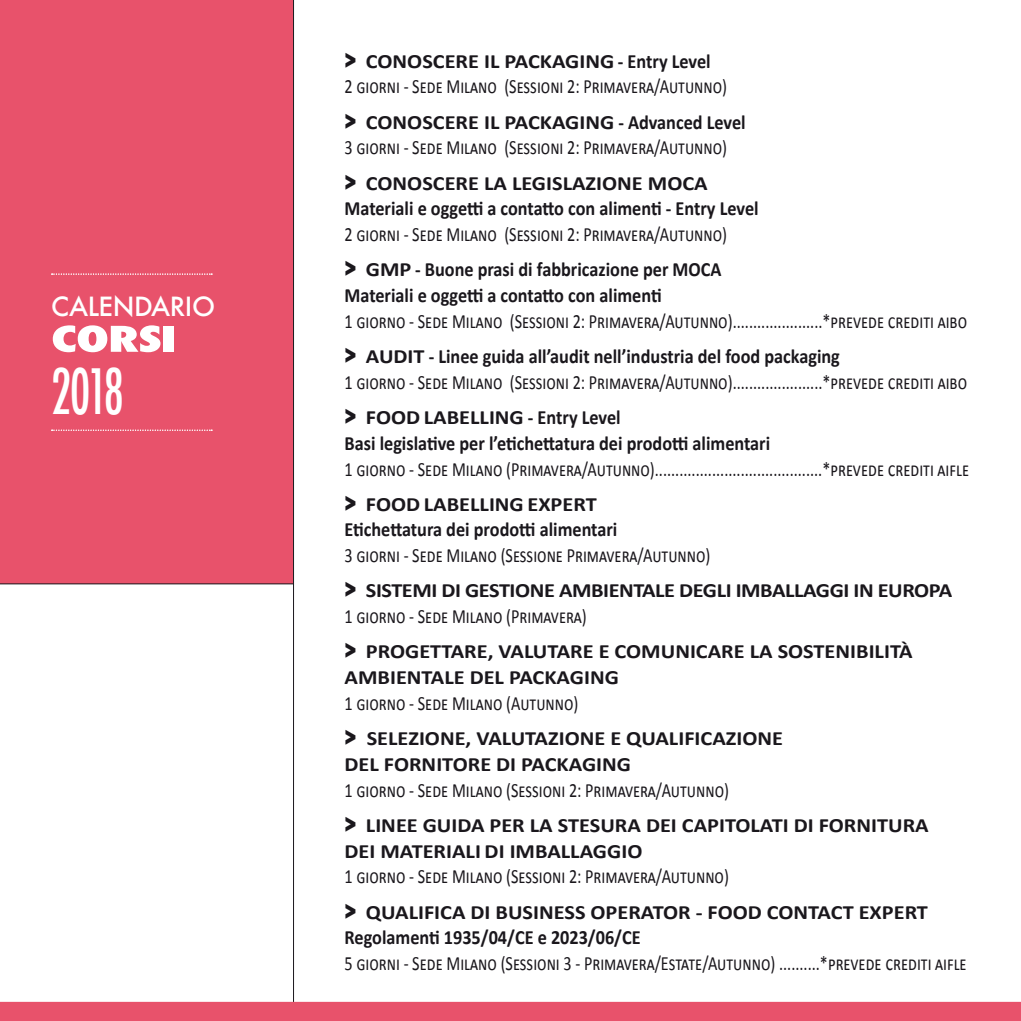
<style>
.page{position:relative;width:1021px;height:1021px;background:#fff}
.page>*{position:absolute;margin:0;border:0;box-sizing:border-box;transform-origin:0 0}
.t1{font:500 condensed 60.98px "Futura";color:#fff;scale:.8 1}
.t2{font:800 condensed 34.43px "Futura";letter-spacing:-.02em;color:#fff;scale:1.5 1}
.t3{font:500 25.88px "Futura";letter-spacing:-.02em;color:#fff}
.t4{font:20.25px "Calibri";color:#1a171c;scale:.8 1}
.t5{font:700 20.25px "Calibri";color:#1a171c;scale:1.1 1}
.t6{font:700 20.25px "Calibri";color:#1a171c;scale:.9 1}
.t7{font:700 20.25px "Calibri";letter-spacing:-.02em;color:#1a171c;scale:1.1 1}
.s1{font-family:"Futura";font-weight:800;font-stretch:condensed}
</style>
<div class="page">
<div style="left:0;top:0;width:293px;height:584px;background:#e8526b"></div>
<hr style="left:0;top:583px;width:293px;height:1px;background:#1a171c">
<hr style="left:293px;top:0;width:1px;height:1020px;background:#1a171c">
<svg style="left:52px;top:273px;width:160px;height:2px"></svg>
<svg style="left:52px;top:429px;width:160px;height:2px"></svg>
<div style="left:1px;top:1002px;width:1018px;height:17px;background:#e8526b"></div>
<div style="left:0;top:1001px;width:1020px;height:19px;border:2px solid #e8526b"></div>
<p class="t3" style="left:51px;top:288px;width:166px">CALENDARIO</p>
<p class="t2" style="left:51px;top:315px;width:85px">CORSI</p>
<p class="t1" style="left:51px;top:352px;width:93px">2018</p>
<p class="t5" style="left:344px;top:48px;width:334px"><span class="s1">&gt;</span> CONOSCERE IL PACKAGING - Entry Level</p>
<p class="t4" style="left:344px;top:74px;width:479px">2 giorni - Sede Milano (Sessioni 2: Primavera/Autunno)</p>
<p class="t5" style="left:344px;top:109px;width:366px"><span class="s1">&gt;</span> CONOSCERE IL PACKAGING - Advanced Level</p>
<p class="t4" style="left:344px;top:135px;width:479px">3 giorni - Sede Milano (Sessioni 2: Primavera/Autunno)</p>
<p class="t5" style="left:344px;top:170px;width:331px"><span class="s1">&gt;</span> CONOSCERE LA LEGISLAZIONE MOCA</p>
<p class="t6" style="left:344px;top:196px;width:461px">Materiali e oggetti a contatto con alimenti - Entry Level</p>
<p class="t4" style="left:344px;top:221px;width:479px">2 giorni - Sede Milano (Sessioni 2: Primavera/Autunno)</p>
<p class="t5" style="left:344px;top:257px;width:344px"><span class="s1">&gt;</span> GMP - Buone prasi di fabbricazione per MOCA</p>
<p class="t6" style="left:344px;top:282px;width:354px">Materiali e oggetti a contatto con alimenti</p>
<p class="t4" style="left:344px;top:308px;width:779px">1 giorno - Sede Milano (Sessioni 2: Primavera/Autunno)......................*prevede crediti aibo</p>
<p class="t5" style="left:344px;top:343px;width:452px"><span class="s1">&gt;</span> AUDIT - Linee guida all’audit nell’industria del food packaging</p>
<p class="t4" style="left:344px;top:369px;width:779px">1 giorno - Sede Milano (Sessioni 2: Primavera/Autunno)......................*prevede crediti aibo</p>
<p class="t5" style="left:344px;top:404px;width:252px"><span class="s1">&gt;</span> FOOD LABELLING - Entry Level</p>
<p class="t6" style="left:344px;top:430px;width:474px">Basi legislative per l’etichettatura dei prodotti alimentari</p>
<p class="t4" style="left:344px;top:456px;width:782px">1 giorno - Sede Milano (Primavera/Autunno).........................................*prevede crediti aifle</p>
<p class="t5" style="left:344px;top:491px;width:231px"><span class="s1">&gt;</span> FOOD LABELLING EXPERT</p>
<p class="t6" style="left:344px;top:517px;width:305px">Etichettatura dei prodotti alimentari</p>
<p class="t4" style="left:344px;top:542px;width:459px">3 giorni - Sede Milano (Sessione Primavera/Autunno)</p>
<p class="t7" style="left:344px;top:578px;width:554px"><span class="s1">&gt;</span> SISTEMI DI GESTIONE AMBIENTALE DEGLI IMBALLAGGI IN EUROPA</p>
<p class="t4" style="left:344px;top:603px;width:304px">1 giorno - Sede Milano (Primavera)</p>
<p class="t5" style="left:344px;top:638px;width:518px"><span class="s1">&gt;</span> PROGETTARE, VALUTARE E COMUNICARE LA SOSTENIBILITÀ</p>
<p class="t5" style="left:344px;top:664px;width:251px">AMBIENTALE DEL PACKAGING</p>
<p class="t4" style="left:344px;top:690px;width:294px">1 giorno - Sede Milano (Autunno)</p>
<p class="t5" style="left:344px;top:725px;width:400px"><span class="s1">&gt;</span> SELEZIONE, VALUTAZIONE E QUALIFICAZIONE</p>
<p class="t5" style="left:344px;top:751px;width:262px">DEL FORNITORE DI PACKAGING</p>
<p class="t4" style="left:344px;top:777px;width:482px">1 giorno - Sede Milano (Sessioni 2: Primavera/Autunno)</p>
<p class="t5" style="left:344px;top:812px;width:532px"><span class="s1">&gt;</span> LINEE GUIDA PER LA STESURA DEI CAPITOLATI DI FORNITURA</p>
<p class="t5" style="left:344px;top:837px;width:272px">DEI MATERIALI DI IMBALLAGGIO</p>
<p class="t4" style="left:344px;top:863px;width:482px">1 giorno - Sede Milano (Sessioni 2: Primavera/Autunno)</p>
<p class="t5" style="left:344px;top:898px;width:532px"><span class="s1">&gt;</span> QUALIFICA DI BUSINESS OPERATOR - FOOD CONTACT EXPERT</p>
<p class="t6" style="left:344px;top:924px;width:330px">Regolamenti 1935/04/CE e 2023/06/CE</p>
<p class="t4" style="left:344px;top:950px;width:779px">5 giorni - Sede Milano (Sessioni 3 - Primavera/Estate/Autunno) ..........*prevede crediti aifle</p>
</div>
